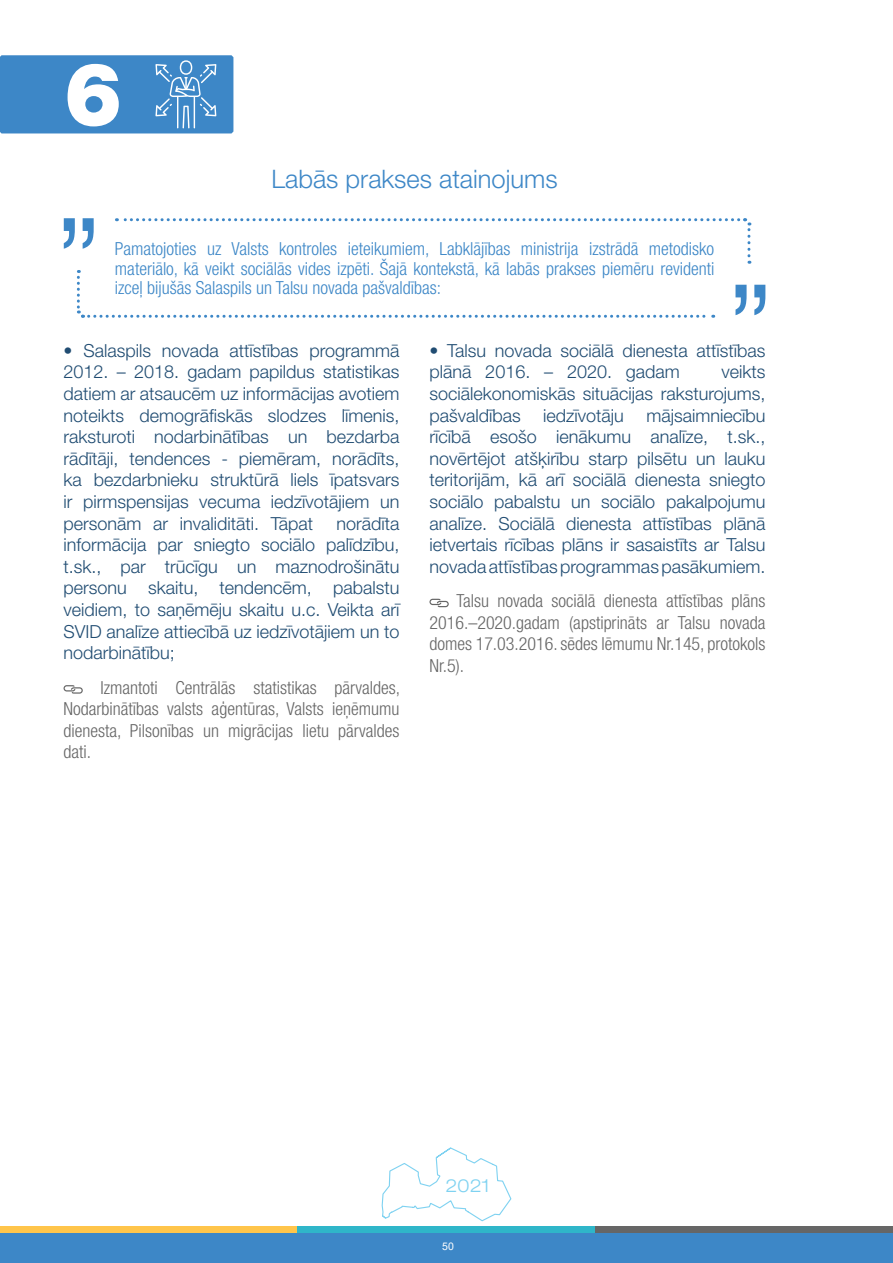
<style>
.page{position:relative;width:893px;height:1263px;background:#fff}
.page>*{position:absolute;margin:0;border:0;box-sizing:border-box;transform-origin:0 0}
.t1{font:900 87.9px "Helvetica Neue LT Pro";color:#fff}
.t2{font:300 25.5px "Helvetica Neue LT Pro";color:#3d87c7}
.t3{font:300 18px/21.6px "Helvetica Neue LT Pro";color:#204c72;text-align:justify}
.t4{font:300 condensed 18px/21.6px "Helvetica Neue LT Pro";color:#666;text-align:justify}
.t5{font:300 condensed 18px/19.5px "Helvetica Neue LT Pro";color:#3d87c7;text-align:justify}
.t6{font:300 expanded 18px "Helvetica Neue LT Pro";color:#7fd2f1}
.t7{font:10.5px "Arial";color:#fff}
.s1{font-weight:400;font-stretch:condensed}
</style>
<div class="page">
<div style="left:0;top:1226px;width:893px;height:37px;background:#3d87c7"></div>
<div style="left:0;top:1226px;width:297px;height:6px;background:#ffc54b"></div>
<div style="left:297px;top:1226px;width:298px;height:6px;background:#2fb6c9"></div>
<div style="left:595px;top:1226px;width:298px;height:6px;background:#666"></div>
<svg style="left:0;top:55px;width:233px;height:78px"></svg>
<svg style="left:381px;top:1147px;width:131px;height:75px"></svg>
<svg style="left:64px;top:685px;width:19px;height:9px"></svg>
<svg style="left:429px;top:599px;width:20px;height:8px"></svg>
<svg style="left:64px;top:218px;width:30px;height:31px"></svg>
<svg style="left:735px;top:285px;width:30px;height:30px"></svg>
<svg style="left:76px;top:270px;width:638px;height:48px"></svg>
<svg style="left:116px;top:218px;width:635px;height:46px"></svg>
<h1 class="t1" style="left:64px;top:42px;width:60px">6</h1>
<h2 class="t2" style="left:271px;top:164px;width:288px">Labās prakses atainojums</h2>
<p class="t5" style="left:115px;top:239px;width:601px">Pamatojoties uz Valsts kontroles ieteikumiem, Labklājības ministrija izstrādā metodisko materiālo, kā veikt sociālās vides izpēti. Šajā kontekstā, kā labās prakses piemēru revidenti izceļ bijušās Salaspils un Talsu novada pašvaldības:</p>
<p class="t3" style="left:64px;top:339px;width:337px"><span class="s1">•</span> Salaspils novada attīstības programmā 2012. – 2018. gadam papildus statistikas datiem ar atsaucēm uz informācijas avotiem noteikts demogrāfiskās slodzes līmenis, raksturoti nodarbinātības un bezdarba rādītāji, tendences - piemēram, norādīts, ka bezdarbnieku struktūrā liels īpatsvars ir pirmspensijas vecuma iedzīvotājiem un personām ar invaliditāti. Tāpat</p>
<p class="t3" style="left:64px;top:512px;width:337px;text-indent:273px">norādīta informācija par sniegto sociālo palīdzību, t.sk., par trūcīgu un maznodrošinātu personu skaitu, tendencēm, pabalstu veidiem, to saņēmēju skaitu u.c. Veikta arī SVID analīze attiecībā uz iedzīvotājiem un to nodarbinātību;</p>
<p class="t4" style="left:64px;top:676px;width:338px;text-indent:37px">Izmantoti Centrālās statistikas pārvaldes, Nodarbinātības valsts aģentūras, Valsts ieņēmumu dienesta, Pilsonības un migrācijas lietu pārvaldes dati.</p>
<p class="t3" style="left:429px;top:339px;width:337px"><span class="s1">•</span> Talsu novada sociālā dienesta attīstības plānā 2016. – 2020. gadam</p>
<p class="t3" style="left:429px;top:361px;width:337px;text-indent:292px">veikts sociālekonomiskās situācijas raksturojums, pašvaldības iedzīvotāju mājsaimniecību rīcībā esošo ienākumu analīze, t.sk., novērtējot atšķirību starp pilsētu un lauku teritorijām, kā arī sociālā dienesta sniegto sociālo pabalstu un sociālo pakalpojumu analīze. Sociālā dienesta attīstības plānā ietvertais rīcības plāns ir sasaistīts ar Talsu novada attīstības programmas pasākumiem.</p>
<p class="t4" style="left:429px;top:590px;width:337px;text-indent:27px">Talsu novada sociālā dienesta attīstības plāns 2016.–2020.gadam (apstiprināts ar Talsu novada domes 17.03.2016. sēdes lēmumu Nr.145, protokols Nr.5).</p>
<p class="t6" style="left:446px;top:1175px;width:46px">2021</p>
<p class="t7" style="left:442px;top:1239px;width:13px">50</p>
</div>
